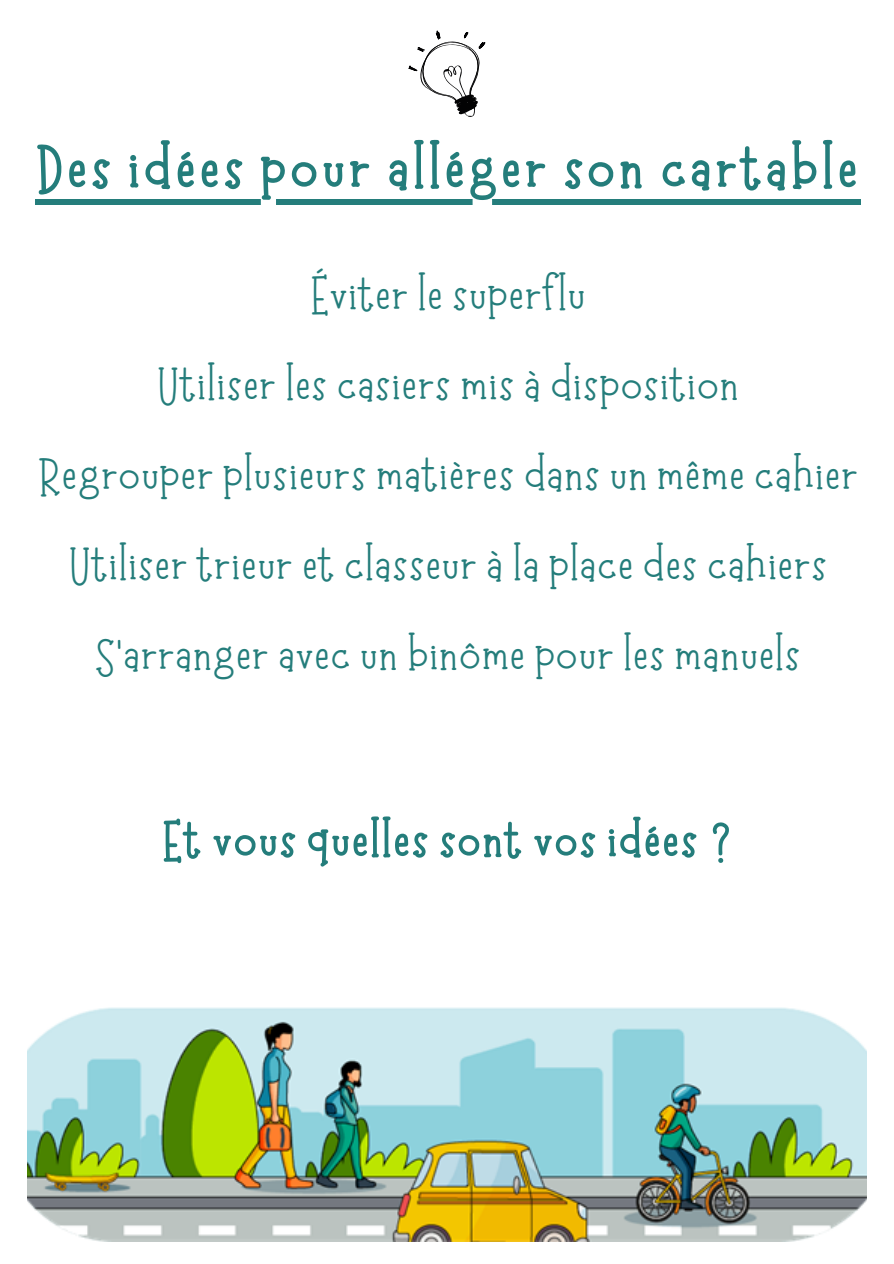
<style>
.page{position:relative;width:894px;height:1264px;background:#fff}
.page>*{position:absolute;margin:0;border:0;box-sizing:border-box;transform-origin:0 0}
.t1{font:700 64.5px "Moonlight";letter-spacing:.05em;color:#247d7b}
.t2{font:700 54px "Moonlight";letter-spacing:.02em;color:#247d7b}
.t3{font:49.5px "Moonlight";letter-spacing:.02em;color:#247d7b}
</style>
<div class="page">
<img style="left:27px;top:1007px;width:839px;height:234px">
<div style="left:36px;top:199px;width:825px;height:6px;background:#247d7b"></div>
<svg style="left:408px;top:31px;width:77px;height:86px"></svg>
<p class="t1" style="left:36px;top:134px;width:823px">Des idées pour alléger son cartable</p>
<p class="t3" style="left:310px;top:269px;width:276px">Éviter le superflu</p>
<p class="t3" style="left:157px;top:359px;width:582px">Utiliser les casiers mis à disposition</p>
<p class="t3" style="left:38px;top:449px;width:820px">Regrouper plusieurs matières dans un même cahier</p>
<p class="t3" style="left:69px;top:539px;width:759px">Utiliser trieur et classeur à la place des cahiers</p>
<p class="t3" style="left:95px;top:629px;width:706px">S‘arranger avec un binôme pour les manuels</p>
<h1 class="t2" style="left:162px;top:811px;width:573px">Et vous quelles sont vos idées ?</h1>
</div>
